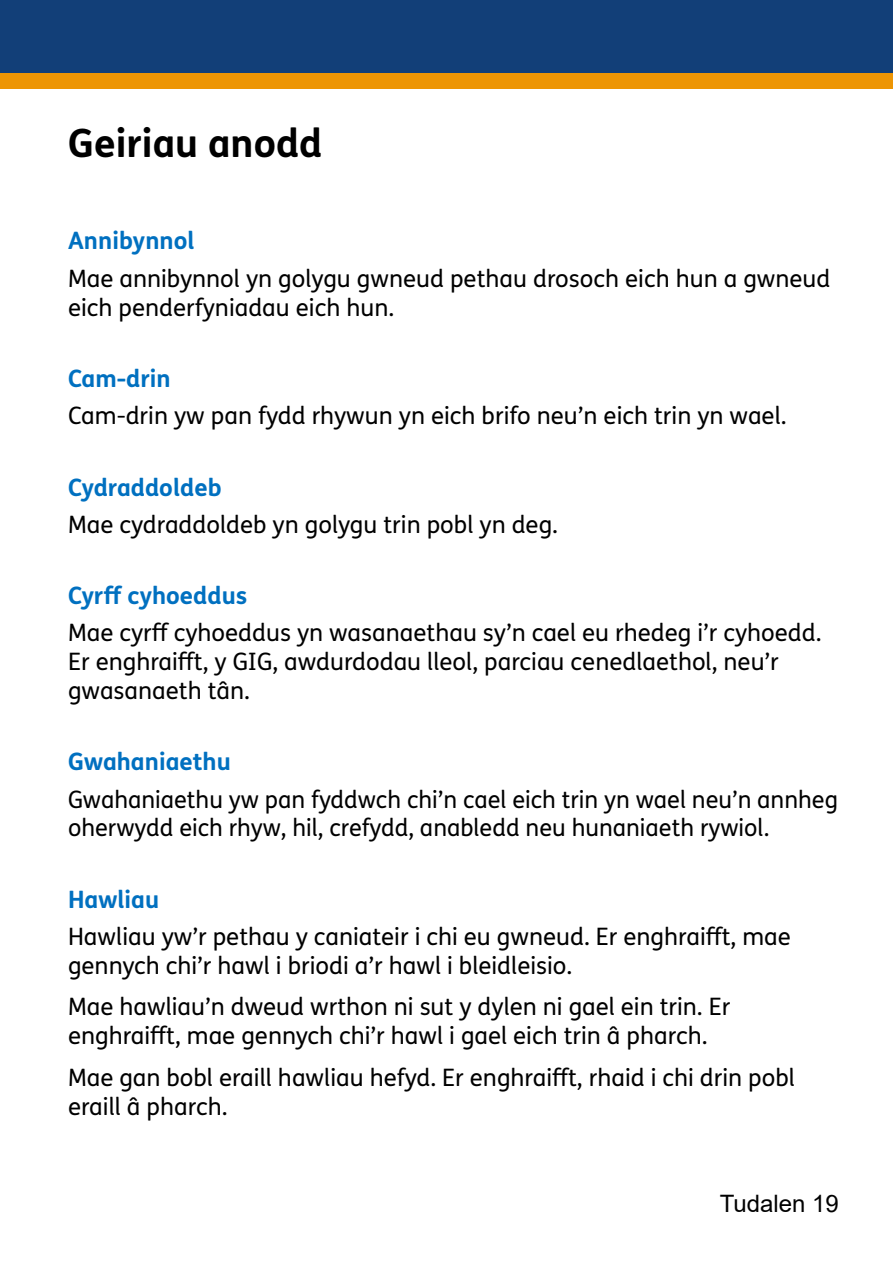
<style>
.page{position:relative;width:893px;height:1263px;background:#fff}
.page>*{position:absolute;margin:0;border:0;box-sizing:border-box;transform-origin:0 0}
.t1{font:700 39px "FS Me Pro";color:#000}
.t2{font:24px/28.8px "FS Me Pro";color:#000}
.t3{font:700 24px "FS Me Pro";color:#0070c0}
.t4{font:24px "Arial";color:#000}
</style>
<div class="page">
<div style="left:0;top:3px;width:893px;height:85px;background:#ed9504"></div>
<div style="left:0;top:0;width:893px;height:72px;background:#123f78"></div>
<h1 class="t1" style="left:68px;top:113px;width:256px">Geiriau anodd</h1>
<p class="t3" style="left:68px;top:222px;width:128px">Annibynnol</p>
<p class="t2" style="left:68px;top:263px;width:764px">Mae annibynnol yn golygu gwneud pethau drosoch eich hun a gwneud eich penderfyniadau eich hun.</p>
<p class="t3" style="left:68px;top:360px;width:104px">Cam-drin</p>
<p class="t2" style="left:68px;top:401px;width:720px">Cam-drin yw pan fydd rhywun yn eich brifo neu’n eich trin yn wael.</p>
<p class="t3" style="left:68px;top:468px;width:155px">Cydraddoldeb</p>
<p class="t2" style="left:68px;top:509px;width:491px">Mae cydraddoldeb yn golygu trin pobl yn deg.</p>
<p class="t3" style="left:68px;top:577px;width:181px">Cyrf cyhoeddus</p>
<p class="t2" style="left:68px;top:618px;width:755px">Mae cyrf cyhoeddus yn wasanaethau sy’n cael eu rhedeg i’r cyhoedd.<br>Er enghraift, y GIG, awdurdodau lleol, parciau cenedlaethol, neu’r gwasanaeth tân.</p>
<p class="t3" style="left:68px;top:743px;width:164px">Gwahaniaethu</p>
<p class="t2" style="left:68px;top:784px;width:771px">Gwahaniaethu yw pan fyddwch chi’n cael eich trin yn wael neu’n annheg oherwydd eich rhyw, hil, crefydd, anabledd neu hunaniaeth rywiol.</p>
<p class="t3" style="left:68px;top:881px;width:93px">Hawliau</p>
<p class="t2" style="left:68px;top:922px;width:724px">Hawliau yw’r pethau y caniateir i chi eu gwneud. Er enghraift, mae gennych chi’r hawl i briodi a’r hawl i bleidleisio.</p>
<p class="t2" style="left:68px;top:992px;width:664px">Mae hawliau’n dweud wrthon ni sut y dylen ni gael ein trin. Er enghraift, mae gennych chi’r hawl i gael eich trin â pharch.</p>
<p class="t2" style="left:68px;top:1062px;width:728px">Mae gan bobl eraill hawliau hefyd. Er enghraift, rhaid i chi drin pobl eraill â pharch.</p>
<p class="t4" style="left:720px;top:1187px;width:121px">Tudalen 19</p>
</div>
